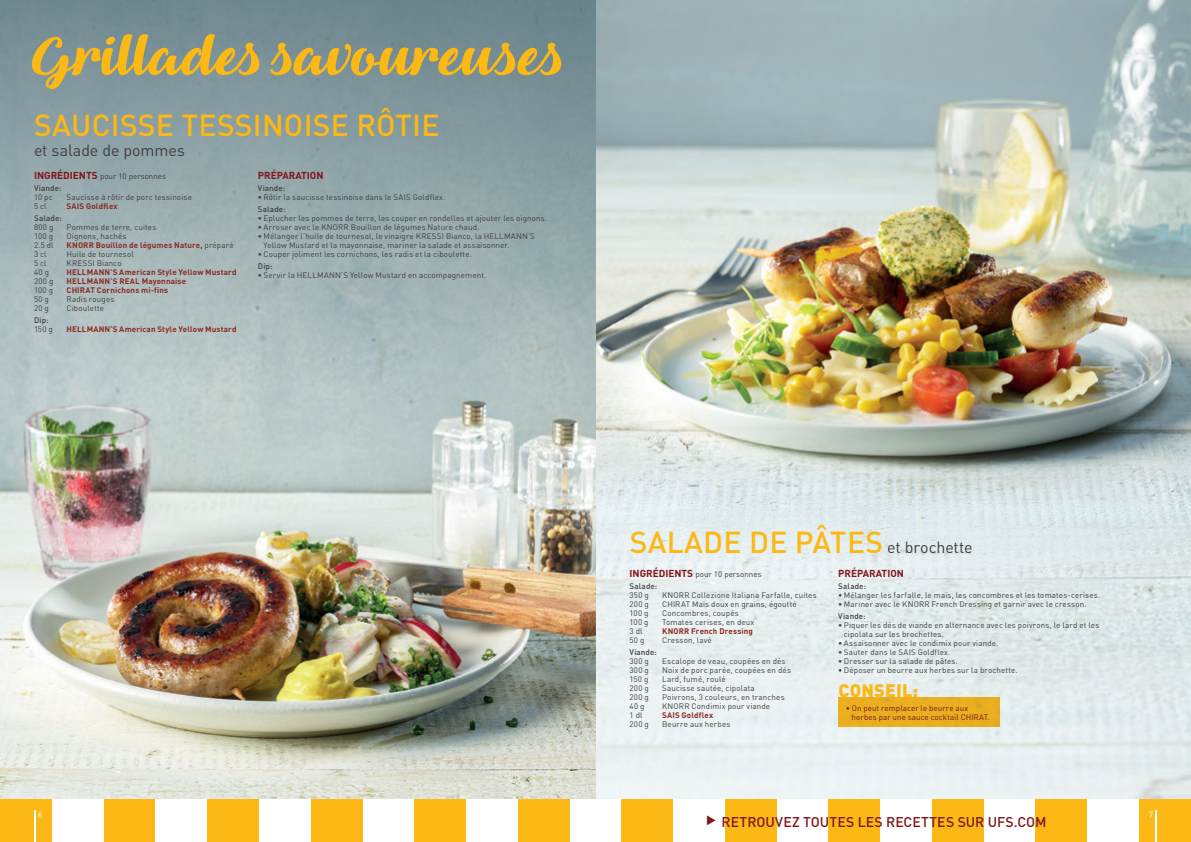
<style>
.page{position:relative;width:1191px;height:842px;background:#fff}
.page>*{position:absolute;margin:0;border:0;box-sizing:border-box;transform-origin:0 0}
.t1{font:55px "Queenof Heaven";color:#fcb814}
.t2{font:500 30px "DIN Pro";letter-spacing:.01em;color:#fcb814}
.t3{font:900 18px "DIN Pro";letter-spacing:.01em;color:#fcb814}
.t4{font:16px "DIN Pro";letter-spacing:-.005em;color:#3e3e3f}
.t5{font:500 14px "DIN";letter-spacing:.005em;color:#811518}
.t6{font:700 10px "DIN";color:#811518}
.t7{font:9px "DIN";color:#fff}
.t8{font:8px/11.8px "DIN";letter-spacing:.015em;color:#3e3e3f}
.t9{font:700 8px "DIN";letter-spacing:.02em;color:#8b2b23}
.t10{font:8px/9px "DIN";letter-spacing:.005em;color:#811518}
.t11{font:500 8px "DIN";letter-spacing:.02em;color:#3e3e3f}
.s1{font-weight:700;font-size:10px;color:#811518}
.s2{font-weight:500}
.s3{font-weight:400;color:#3e3e3f}
.s4{font-weight:400;font-size:16px;color:#3e3e3f}
</style>
<div class="page">
<img style="left:595px;top:0;width:596px;height:502px">
<img style="left:595px;top:502px;width:596px;height:297px">
<img style="left:0;top:0;width:595px;height:799px">
<div style="left:838px;top:697px;width:161px;height:30px;background:#eaaf20"></div>
<div style="left:0;top:799px;width:52px;height:43px;background:#fcb814"></div>
<div style="left:104px;top:799px;width:51px;height:43px;background:#fcb814"></div>
<div style="left:207px;top:799px;width:52px;height:43px;background:#fcb814"></div>
<div style="left:311px;top:799px;width:51px;height:43px;background:#fcb814"></div>
<div style="left:414px;top:799px;width:52px;height:43px;background:#fcb814"></div>
<div style="left:518px;top:799px;width:51px;height:43px;background:#fcb814"></div>
<div style="left:621px;top:799px;width:52px;height:43px;background:#fcb814"></div>
<div style="left:725px;top:799px;width:51px;height:43px;background:#fcb814"></div>
<div style="left:828px;top:799px;width:52px;height:43px;background:#fcb814"></div>
<div style="left:932px;top:799px;width:52px;height:43px;background:#fcb814"></div>
<div style="left:1035px;top:799px;width:52px;height:43px;background:#fcb814"></div>
<div style="left:1139px;top:799px;width:52px;height:43px;background:#fcb814"></div>
<hr style="left:34px;top:811px;width:1px;height:31px;background:#fff">
<hr style="left:1156px;top:811px;width:1px;height:31px;background:#fff">
<h1 class="t1" style="left:34px;top:22px;width:532px">Grillades savoureuses</h1>
<h2 class="t2" style="left:34px;top:101px;width:407px">SAUCISSE TESSINOISE RÔTIE</h2>
<h3 class="t4" style="left:34px;top:137px;width:153px">et salade de pommes</h3>
<p class="t8" style="left:34px;top:171px;width:134px"><span class="s1">INGRÉDIENTS</span> pour 10 personnes<br><span class="s2">Viande:</span></p>
<p class="t8" style="left:34px;top:191px;width:20px">10 pc</p>
<p class="t8" style="left:67px;top:191px;width:127px">Saucisse à rôtir de porc tessinoise</p>
<p class="t8" style="left:34px;top:200px;width:14px">5 cl</p>
<p class="t9" style="left:67px;top:201px;width:53px">SAIS Goldflex</p>
<p class="t11" style="left:34px;top:213px;width:29px">Salade:</p>
<p class="t8" style="left:34px;top:221px;width:21px">800 g</p>
<p class="t8" style="left:67px;top:221px;width:91px">Pommes de terre, cuites</p>
<p class="t8" style="left:34px;top:230px;width:21px">100 g</p>
<p class="t8" style="left:67px;top:230px;width:61px">Oignons, hachés</p>
<p class="t8" style="left:34px;top:239px;width:21px">2.5 dl</p>
<p class="t9" style="left:67px;top:240px;width:168px">KNORR Bouillon de légumes Nature, <span class="s3">préparé</span></p>
<p class="t8" style="left:34px;top:248px;width:14px">3 cl</p>
<p class="t8" style="left:67px;top:248px;width:69px">Huile de tournesol</p>
<p class="t8" style="left:34px;top:257px;width:14px">5 cl</p>
<p class="t8" style="left:67px;top:257px;width:56px">KRESSI Bianco</p>
<p class="t8" style="left:34px;top:266px;width:17px">40 g</p>
<p class="t9" style="left:67px;top:267px;width:171px">HELLMANN’S American Style Yellow Mustard</p>
<p class="t8" style="left:34px;top:275px;width:21px">200 g</p>
<p class="t9" style="left:67px;top:276px;width:121px">HELLMANN’S REAL Mayonnaise</p>
<p class="t8" style="left:34px;top:284px;width:21px">100 g</p>
<p class="t9" style="left:67px;top:285px;width:103px">CHIRAT Cornichons mi-fins</p>
<p class="t8" style="left:34px;top:293px;width:16px">50 g</p>
<p class="t8" style="left:67px;top:293px;width:49px">Radis rouges</p>
<p class="t8" style="left:34px;top:302px;width:16px">20 g</p>
<p class="t8" style="left:67px;top:302px;width:39px">Ciboulette</p>
<p class="t11" style="left:34px;top:315px;width:16px">Dip:</p>
<p class="t8" style="left:34px;top:323px;width:20px">150 g</p>
<p class="t9" style="left:67px;top:324px;width:171px">HELLMANN’S American Style Yellow Mustard</p>
<p class="t6" style="left:258px;top:169px;width:67px">PRÉPARATION</p>
<p class="t11" style="left:258px;top:183px;width:29px">Viande:</p>
<p class="t8" style="left:258px;top:191px;width:189px">• Rôtir la saucisse tessinoise dans le SAIS Goldflex.</p>
<p class="t11" style="left:258px;top:204px;width:29px">Salade:</p>
<p class="t8" style="left:258px;top:212px;width:291px">• Eplucher les pommes de terre, les couper en rondelles et ajouter les oignons.</p>
<p class="t8" style="left:258px;top:221px;width:223px">• Arroser avec le KNORR Bouillon de légumes Nature chaud.</p>
<p class="t8" style="left:263px;top:232px;width:273px;line-height:9px;text-indent:-6px">• Mélanger l’huile de tournesol, le vinaigre KRESSI Bianco, la HELLMANN’S<br>Yellow Mustard et la mayonnaise, mariner la salade et assaisonner.</p>
<p class="t8" style="left:258px;top:248px;width:215px">• Couper joliment les cornichons, les radis et la ciboulette.</p>
<p class="t11" style="left:258px;top:261px;width:16px">Dip:</p>
<p class="t8" style="left:258px;top:269px;width:230px">• Servir la HELLMANN’S Yellow Mustard en accompagnement.</p>
<h2 class="t2" style="left:629px;top:518px;width:344px">SALADE DE PÂTES <span class="s4">et brochette</span></h2>
<p class="t8" style="left:629px;top:568px;width:134px"><span class="s1">INGRÉDIENTS</span> pour 10 personnes<br><span class="s2">Salade:</span></p>
<p class="t8" style="left:629px;top:589px;width:21px">350 g</p>
<p class="t8" style="left:662px;top:589px;width:156px">KNORR Collezione Italiana Farfalle, cuites</p>
<p class="t8" style="left:629px;top:598px;width:21px">200 g</p>
<p class="t8" style="left:662px;top:598px;width:136px">CHIRAT Maïs doux en grains, égoutté</p>
<p class="t8" style="left:629px;top:607px;width:21px">100 g</p>
<p class="t8" style="left:662px;top:607px;width:78px">Concombres, coupés</p>
<p class="t8" style="left:629px;top:616px;width:21px">100 g</p>
<p class="t8" style="left:662px;top:616px;width:94px">Tomates cerises, en deux</p>
<p class="t8" style="left:629px;top:625px;width:15px">3 dl</p>
<p class="t9" style="left:662px;top:626px;width:92px">KNORR French Dressing</p>
<p class="t8" style="left:629px;top:634px;width:16px">50 g</p>
<p class="t8" style="left:662px;top:634px;width:51px">Cresson, lavé</p>
<p class="t11" style="left:629px;top:647px;width:29px">Viande:</p>
<p class="t8" style="left:629px;top:655px;width:21px">300 g</p>
<p class="t8" style="left:662px;top:655px;width:125px">Escalope de veau, coupées en dés</p>
<p class="t8" style="left:629px;top:664px;width:21px">300 g</p>
<p class="t8" style="left:662px;top:664px;width:130px">Noix de porc parée, coupées en dés</p>
<p class="t8" style="left:629px;top:673px;width:20px">150 g</p>
<p class="t8" style="left:662px;top:673px;width:65px">Lard, fumé, roulé</p>
<p class="t8" style="left:629px;top:682px;width:21px">200 g</p>
<p class="t8" style="left:662px;top:682px;width:94px">Saucisse sautée, cipolata</p>
<p class="t8" style="left:629px;top:691px;width:21px">200 g</p>
<p class="t8" style="left:662px;top:691px;width:124px">Poivrons, 3 couleurs, en tranches</p>
<p class="t8" style="left:629px;top:700px;width:17px">40 g</p>
<p class="t8" style="left:662px;top:700px;width:110px">KNORR Condimix pour viande</p>
<p class="t8" style="left:629px;top:709px;width:15px">1 dl</p>
<p class="t9" style="left:662px;top:709px;width:53px">SAIS Goldflex</p>
<p class="t8" style="left:629px;top:718px;width:21px">200 g</p>
<p class="t8" style="left:662px;top:718px;width:70px">Beurre aux herbes</p>
<p class="t6" style="left:838px;top:567px;width:67px">PRÉPARATION</p>
<p class="t11" style="left:838px;top:581px;width:29px">Salade:</p>
<p class="t8" style="left:838px;top:589px;width:263px">• Mélanger les farfalle, le maïs, les concombres et les tomates-cerises.</p>
<p class="t8" style="left:838px;top:598px;width:250px">• Mariner avec le KNORR French Dressing et garnir avec le cresson.</p>
<p class="t11" style="left:838px;top:611px;width:29px">Viande:</p>
<p class="t8" style="left:844px;top:620px;width:257px;line-height:9px;text-indent:-6px">• Piquer les dés de viande en alternance avec les poivrons, le lard et les cipolata sur les brochettes.</p>
<p class="t8" style="left:838px;top:637px;width:162px">• Assaisonner avec le condimix pour viande.</p>
<p class="t8" style="left:838px;top:646px;width:114px">• Sauter dans le SAIS Goldflex.</p>
<p class="t8" style="left:838px;top:655px;width:121px">• Dresser sur la salade de pâtes.</p>
<p class="t8" style="left:838px;top:664px;width:181px">• Déposer un beurre aux herbes sur la brochette.</p>
<p class="t10" style="left:851px;top:703px;width:140px;text-indent:-6px">• On peut remplacer le beurre aux herbes par une sauce cocktail CHIRAT.</p>
<h3 class="t3" style="left:838px;top:675px;width:81px">CONSEIL:</h3>
<p class="t7" style="left:38px;top:809px;width:6px">6</p>
<p class="t7" style="left:1148px;top:809px;width:6px">7</p>
<h3 class="t5" style="left:721px;top:812px;width:326px">RETROUVEZ TOUTES LES RECETTES SUR UFS.COM</h3>
</div>
